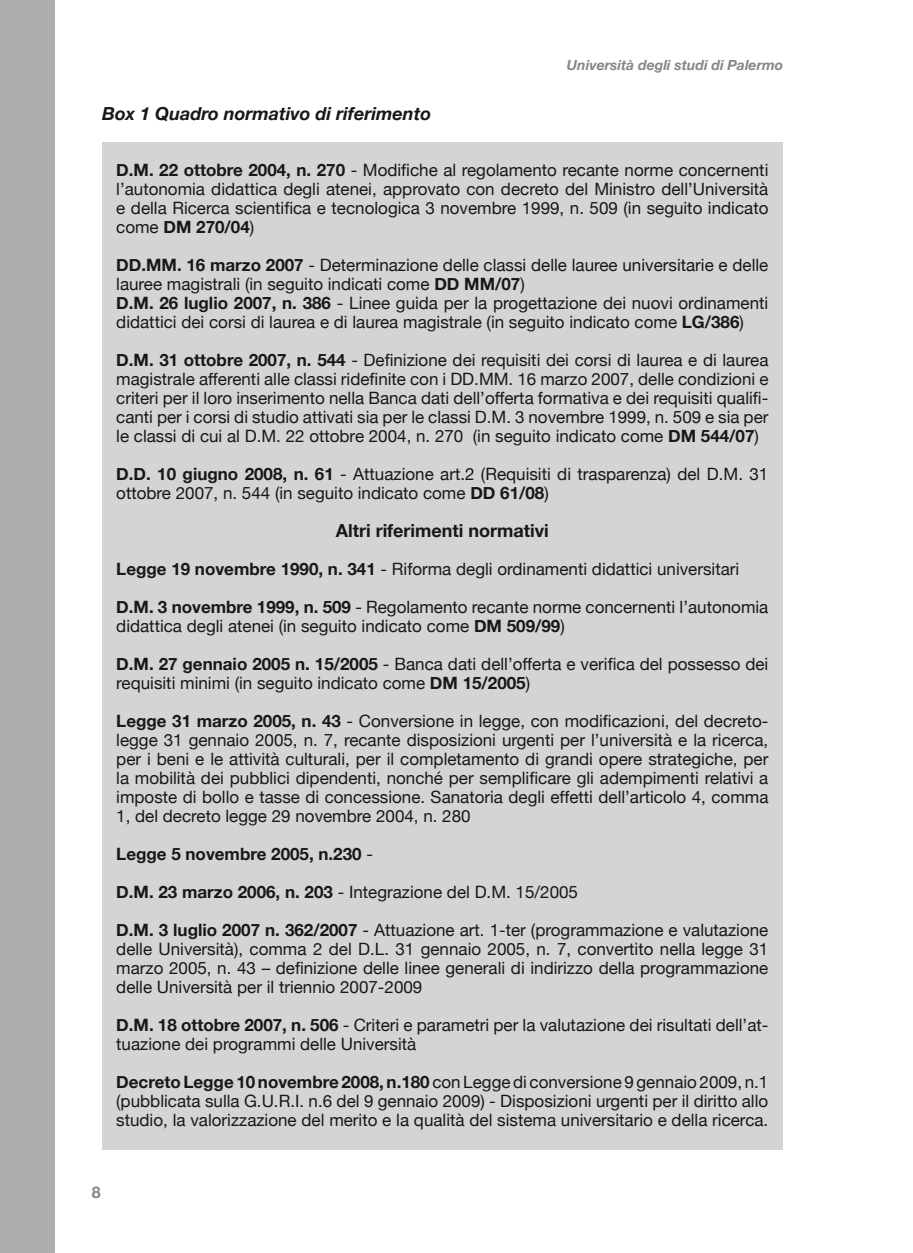
<style>
.page{position:relative;width:913px;height:1253px;background:#fff}
.page>*{position:absolute;margin:0;border:0;box-sizing:border-box;transform-origin:0 0}
.t1{font:italic 700 18px "Helvetica Neue";color:#181818}
.t2{font:700 18px "Helvetica Neue";color:#181818}
.t3{font:17px/19px "Helvetica Neue";color:#181818;text-align:justify}
.t4{font:700 17px "Helvetica Neue";color:#181818}
.t5{font:700 16px "Helvetica Neue";color:#868686}
.t6{font:italic 700 14px "Helvetica Neue";color:#868686}
.s1{font-weight:700}
.s2{font-weight:400}
</style>
<div class="page">
<div style="left:0;top:0;width:55px;height:1253px;background:#adadad"></div>
<div style="left:102px;top:142px;width:680px;height:1007px;background:#d4d4d4"></div>
<p class="t1" style="left:102px;top:102px;width:331px">Box 1 Quadro normativo di riferimento</p>
<p class="t6" style="left:567px;top:56px;width:218px">Università degli studi di Palermo</p>
<p class="t3" style="left:116px;top:160px;width:654px"><span class="s1">D.M. 22 ottobre 2004, n. 270</span> - Modifiche al regolamento recante norme concernenti l’autonomia didattica degli atenei, approvato con decreto del Ministro dell’Università e della Ricerca scientifica e tecnologica 3 novembre 1999, n. 509 (in seguito indicato come <span class="s1">DM 270/04</span>)</p>
<p class="t3" style="left:116px;top:255px;width:653px;text-align:left"><span class="s1">DD.MM. 16 marzo 2007</span> - Determinazione delle classi delle lauree universitarie e delle lauree magistrali (in seguito indicati come <span class="s1">DD MM/07</span>)<br><span class="s1">D.M. 26 luglio 2007, n. 386</span> - Linee guida per la progettazione dei nuovi ordinamenti didattici dei corsi di laurea e di laurea magistrale (in seguito indicato come <span class="s1">LG/386</span>)</p>
<p class="t3" style="left:116px;top:350px;width:654px"><span class="s1">D.M. 31 ottobre 2007, n. 544</span> - Definizione dei requisiti dei corsi di laurea e di laurea magistrale afferenti alle classi ridefinite con i DD.MM. 16 marzo 2007, delle condizioni e criteri per il loro inserimento nella Banca dati dell’offerta formativa e dei requisiti qualifi&shy;canti per i corsi di studio attivati sia per le classi D.M. 3 novembre 1999, n. 509 e sia per le classi di cui al D.M. 22 ottobre 2004, n. 270 (in seguito indicato come <span class="s1">DM 544/07</span>)</p>
<p class="t3" style="left:116px;top:464px;width:653px"><span class="s1">D.D. 10 giugno 2008, n. 61</span> - Attuazione art.2 (Requisiti di trasparenza) del D.M. 31 ottobre 2007, n. 544 (in seguito indicato come <span class="s1">DD 61/08</span>)</p>
<p class="t2" style="left:336px;top:519px;width:215px">Altri riferimenti normativi</p>
<p class="t3" style="left:116px;top:559px;width:624px"><span class="s1">Legge 19 novembre 1990, n. 341</span> - Riforma degli ordinamenti didattici universitari</p>
<p class="t3" style="left:116px;top:597px;width:654px"><span class="s1">D.M. 3 novembre 1999, n. 509</span> - Regolamento recante norme concernenti l’autonomia didattica degli atenei (in seguito indicato come <span class="s1">DM 509/99</span>)</p>
<p class="t3" style="left:116px;top:654px;width:654px"><span class="s1">D.M. 27 gennaio 2005 n. 15/2005</span> - Banca dati dell’offerta e verifica del possesso dei requisiti minimi (in seguito indicato come <span class="s1">DM 15/2005</span>)</p>
<p class="t3" style="left:116px;top:711px;width:654px"><span class="s1">Legge 31 marzo 2005, n. 43</span> - Conversione in legge, con modificazioni, del decreto&shy;legge 31 gennaio 2005, n. 7, recante disposizioni urgenti per l’università e la ricerca, per i beni e le attività culturali, per il completamento di grandi opere strategiche, per la mobilità dei pubblici dipendenti, nonché per semplificare gli adempimenti relativi a imposte di bollo e tasse di concessione. Sanatoria degli effetti dell’articolo 4, comma 1, del decreto legge 29 novembre 2004, n. 280</p>
<p class="t4" style="left:116px;top:843px;width:258px">Legge 5 novembre 2005, n.230 <span class="s2">-</span></p>
<p class="t3" style="left:116px;top:882px;width:463px"><span class="s1">D.M. 23 marzo 2006, n. 203</span> - Integrazione del D.M. 15/2005</p>
<p class="t3" style="left:116px;top:920px;width:654px"><span class="s1">D.M. 3 luglio 2007 n. 362/2007</span> - Attuazione art. 1-ter (programmazione e valutazione delle Università), comma 2 del D.L. 31 gennaio 2005, n. 7, convertito nella legge 31 marzo 2005, n. 43 – definizione delle linee generali di indirizzo della programmazione delle Università per il triennio 2007-2009</p>
<p class="t3" style="left:116px;top:1015px;width:654px"><span class="s1">D.M. 18 ottobre 2007, n. 506</span> - Criteri e parametri per la valutazione dei risultati dell’at&shy;tuazione dei programmi delle Università</p>
<p class="t3" style="left:116px;top:1072px;width:653px"><span class="s1">Decreto Legge 10 novembre 2008, n.180</span> con Legge di conversione 9 gennaio 2009, n.1 (pubblicata sulla G.U.R.I. n.6 del 9 gennaio 2009) - Disposizioni urgenti per il diritto allo studio, la valorizzazione del merito e la qualità del sistema universitario e della ricerca.</p>
<p class="t5" style="left:92px;top:1183px;width:10px">8</p>
</div>
